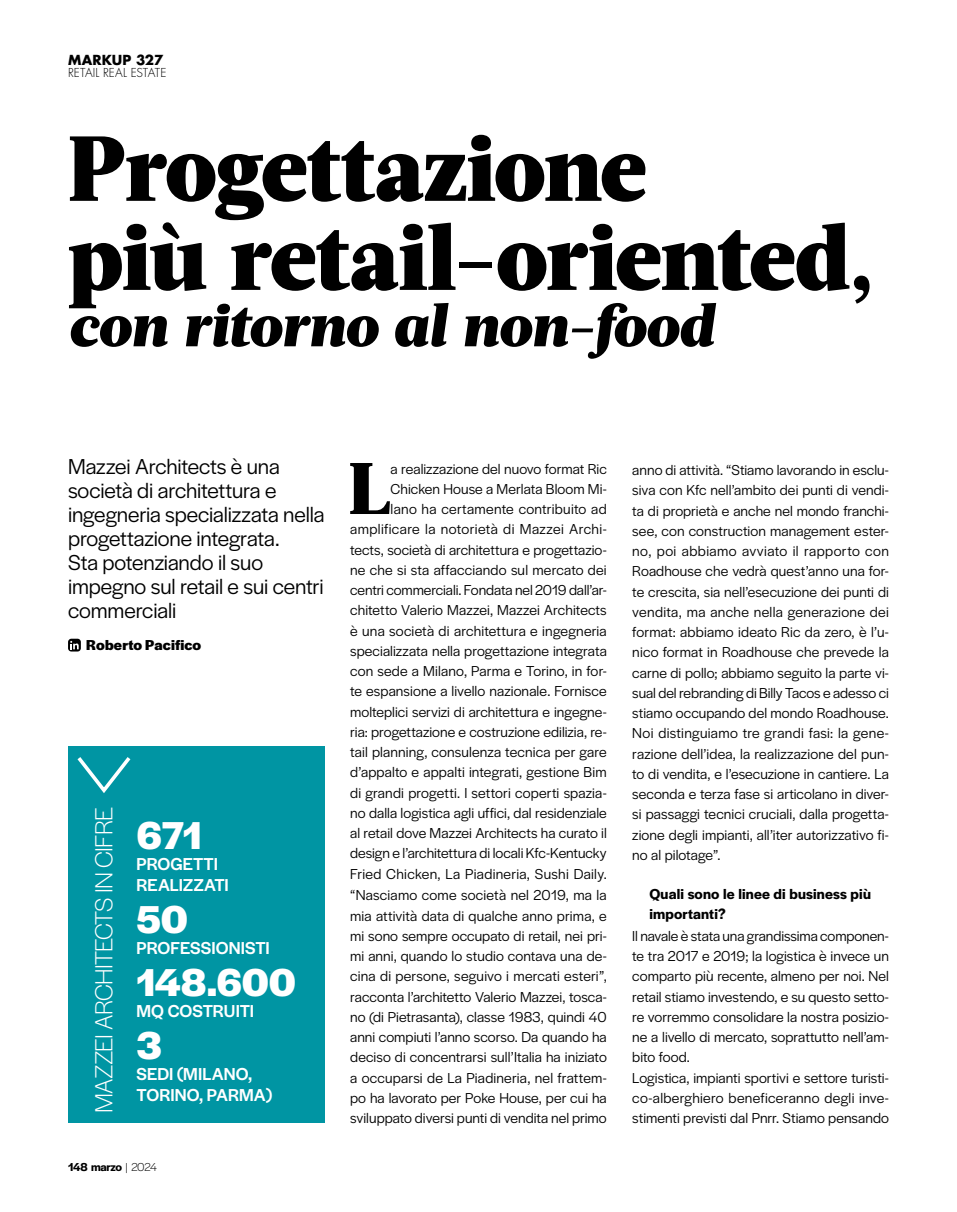
<style>
.page{position:relative;width:957px;height:1212px;background:#fff}
.page>*{position:absolute;margin:0;border:0;box-sizing:border-box;transform-origin:0 0}
.mk_21_titolo{font:900 91.95px "Acta";letter-spacing:-.015em;color:#000}
.mk_21_testo_CPL{font:900 72.9px "Acta";color:#000}
.mk_21_titolo-2{font:italic 900 59.4px "Acta";letter-spacing:-.01em;color:#000}
.mk21_numero{font:700 40.5px "Halyard Display";letter-spacing:-.005em;color:#fff}
.t1{font:300 25.8px "Halyard Display";letter-spacing:-.03em;color:#fff}
.mk_21_sommario{font:22.5px/24px "Halyard Display";letter-spacing:-.005em;color:#000}
.mk21_numero_testo{font:500 18px/21px "Halyard Display";color:#fff}
.mk_21_testo_CPL-2{font:15px/20.2px "Halyard Display";letter-spacing:.005em;color:#000;text-align:justify}
.mk_21_testo{font:15px/20.2px "Halyard Display";letter-spacing:.005em;color:#000;text-align:justify}
.mk_21_domanda{font:600 15px/20.2px "Halyard Display";letter-spacing:.01em;color:#000}
.mk_21_autore{font:700 15px "Halyard Display";letter-spacing:.01em;color:#000}
.t2{font:700 13.5px "Futura Std";letter-spacing:.005em;color:#000}
.t3{font:300 12px "Futura Std";letter-spacing:.005em;color:#000}
.t4{font:600 12px "Halyard Display";letter-spacing:-.025em;color:#000}
.s1{font-weight:300}
</style>
<div class="page">
<svg style="left:68px;top:639px;width:13px;height:12px"></svg>
<svg style="left:70px;top:641px;width:9px;height:8px"></svg>
<div style="left:68px;top:746px;width:257px;height:377px;background:#0095a3"></div>
<svg style="left:77px;top:757px;width:54px;height:36px"></svg>
<p class="t2" style="left:68px;top:51px;width:97px">MARKUP 327</p>
<p class="t3" style="left:68px;top:65px;width:100px">RETAIL REAL ESTATE</p>
<p class="mk_21_titolo" style="left:68px;top:113px;width:580px">Progettazione</p>
<p class="mk_21_titolo" style="left:68px;top:202px;width:807px">più retail-oriented,</p>
<p class="mk_21_titolo-2" style="left:68px;top:290px;width:647px">con ritorno al non-food</p>
<p class="mk_21_sommario" style="left:68px;top:453px;width:258px">Mazzei Architects è una società di architettura e ingegneria specializzata nella progettazione integrata.<br>Sta potenziando il suo impegno sul retail e sui centri commerciali</p>
<p class="mk_21_autore" style="left:86px;top:634px;width:117px">Roberto Pacifico</p>
<p class="t1" style="left:86px;top:1113px;width:307px;rotate:-90deg">MAZZEI ARCHITECTS IN CIFRE</p>
<p class="mk21_numero" style="left:136px;top:807px;width:67px">671</p>
<p class="mk21_numero_testo" style="left:136px;top:853px;width:94px">PROGETTI<br>REALIZZATI</p>
<p class="mk21_numero" style="left:136px;top:891px;width:53px">50</p>
<p class="mk21_numero_testo" style="left:136px;top:937px;width:135px">PROFESSIONISTI</p>
<p class="mk21_numero" style="left:136px;top:954px;width:161px">148.600</p>
<p class="mk21_numero_testo" style="left:136px;top:1000px;width:119px">MQ COSTRUITI</p>
<p class="mk21_numero" style="left:136px;top:1017px;width:27px">3</p>
<p class="mk21_numero_testo" style="left:136px;top:1063px;width:137px">SEDI (MILANO,<br>TORINO, PARMA)</p>
<p class="t4" style="left:68px;top:1158px;width:90px">148 marzo <span class="s1">| 2024</span></p>
<p class="mk_21_testo_CPL" style="left:349px;top:444px;width:43px">L</p>
<p class="mk_21_testo_CPL-2" style="left:350px;top:457px;width:258px;text-align:right">a realizzazione del nuovo format Ric Chicken House a Merlata Bloom Mi-<br>lano ha certamente contribuito ad amplificare la notorietà di Mazzei Archi&shy;tects, società di architettura e progettazio&shy;ne che si sta affacciando sul mercato dei centri commerciali. Fondata nel 2019 dall’ar&shy;chitetto Valerio Mazzei, Mazzei Architects è una società di architettura e ingegneria specializzata nella progettazione integrata con sede a Milano, Parma e Torino, in for&shy;te espansione a livello nazionale. Fornisce molteplici servizi di architettura e ingegne&shy;ria: progettazione e costruzione edilizia, re&shy;tail planning, consulenza tecnica per gare d’appalto e appalti integrati, gestione Bim di grandi progetti. I settori coperti spazia&shy;no dalla logistica agli uffici, dal residenziale al retail dove Mazzei Architects ha curato il design e l’architettura di locali Kfc-Kentucky Fried Chicken, La Piadineria, Sushi Daily.</p>
<p class="mk_21_testo_CPL-2" style="left:350px;top:884px;width:258px">“Nasciamo come società nel 2019, ma la mia attività data di qualche anno prima, e mi sono sempre occupato di retail, nei pri&shy;mi anni, quando lo studio contava una de&shy;cina di persone, seguivo i mercati esteri”, racconta l’architetto Valerio Mazzei, tosca&shy;no (di Pietrasanta), classe 1983, quindi 40 anni compiuti l’anno scorso. Da quando ha deciso di concentrarsi sull’Italia ha iniziato a occuparsi de La Piadineria, nel frattem&shy;po ha lavorato per Poke House, per cui ha sviluppato diversi punti di vendita nel primo</p>
<p class="mk_21_testo_CPL-2" style="left:632px;top:459px;width:258px">anno di attività. “Stiamo lavorando in esclu&shy;siva con Kfc nell’ambito dei punti di vendi&shy;ta di proprietà e anche nel mondo franchi&shy;see, con construction management ester&shy;no, poi abbiamo avviato il rapporto con Roadhouse che vedrà quest’anno una for&shy;te crescita, sia nell’esecuzione dei punti di vendita, ma anche nella generazione dei format: abbiamo ideato Ric da zero, è l’u&shy;nico format in Roadhouse che prevede la carne di pollo; abbiamo seguito la parte vi&shy;sual del rebranding di Billy Tacos e adesso ci stiamo occupando del mondo Roadhouse.<br>Noi distinguiamo tre grandi fasi: la gene&shy;razione dell’idea, la realizzazione del pun&shy;to di vendita, e l’esecuzione in cantiere. La seconda e terza fase si articolano in diver&shy;si passaggi tecnici cruciali, dalla progetta&shy;zione degli impianti, all’iter autorizzativo fi&shy;no al pilotage”.</p>
<p class="mk_21_domanda" style="left:649px;top:883px;width:223px">Quali sono le linee di business più importanti?</p>
<p class="mk_21_testo" style="left:632px;top:925px;width:258px">Il navale è stata una grandissima componen&shy;te tra 2017 e 2019; la logistica è invece un comparto più recente, almeno per noi. Nel retail stiamo investendo, e su questo setto&shy;re vorremmo consolidare la nostra posizio&shy;ne a livello di mercato, soprattutto nell’am&shy;bito food.</p>
<p class="mk_21_testo" style="left:632px;top:1066px;width:258px">Logistica, impianti sportivi e settore turisti&shy;co-alberghiero beneficeranno degli inve&shy;stimenti previsti dal Pnrr. Stiamo pensando</p>
</div>
